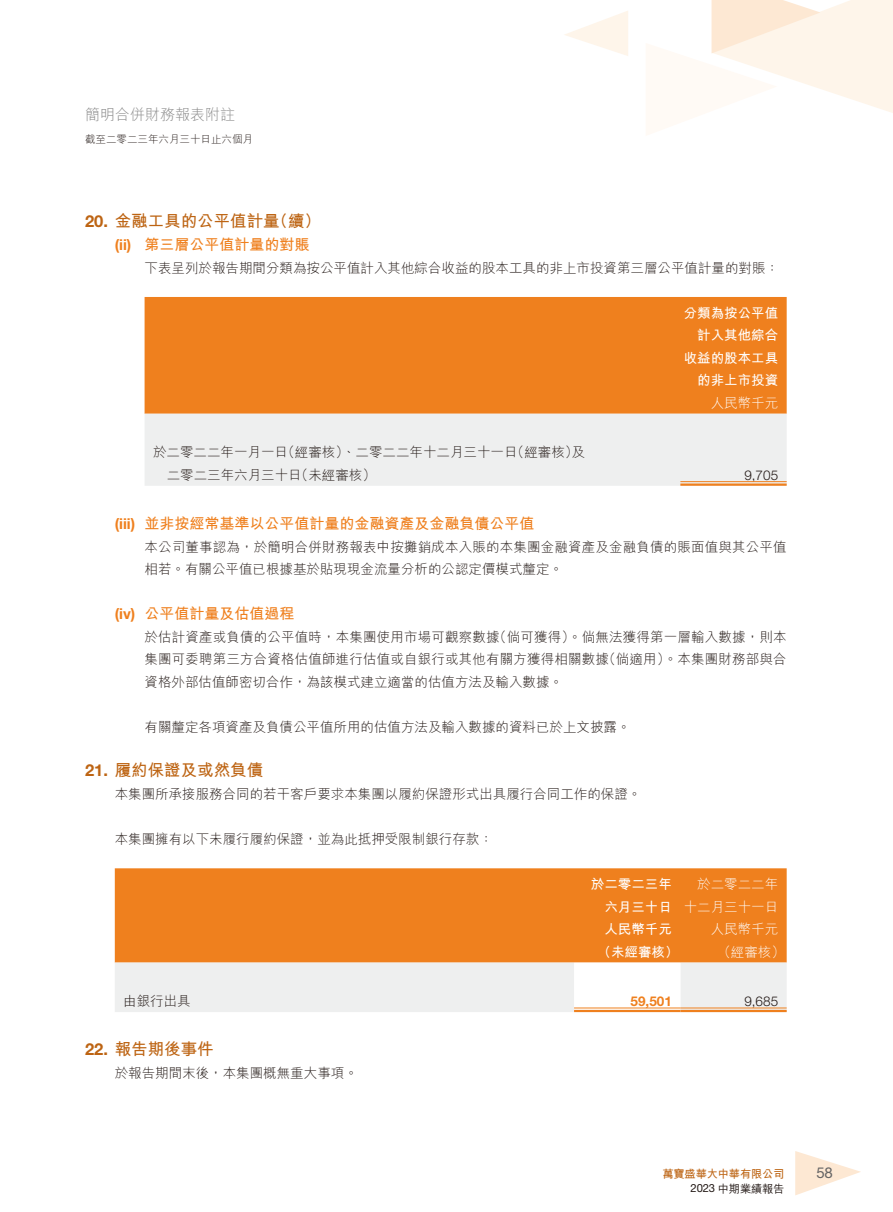
<style>
.page{position:relative;width:893px;height:1212px;background:#fff}
.page>*{position:absolute;margin:0;border:0;box-sizing:border-box;transform-origin:0 0}
.t1{font:16.5px "M Hei HK Bold E Ten B5 H";color:#bd6413}
.t2{font:15px "M Hei HK Bold E Ten B5 H";color:#ef801e}
.t3{font:15px "M Hei HK Light E Ten B5 H";color:#898989}
.t4{font:15px "Helvetica Neue LT Std";color:#666565}
.t5{font:13.5px/22.5px "M Hei HK Light E Ten B5 H";color:#231916}
.t6{font:13.5px/22.5px "M Hei HK Bold E Ten B5 H";color:#fff;text-align:right}
.t7{font:13.5px/22.5px "M Hei HK Light E Ten B5 H";color:#fff;text-align:right}
.t8{font:300 13.5px "Helvetica Neue LT Std";color:#231916}
.t9{font:700 13.5px "Helvetica Neue LT Std";color:#ef801e}
.t10{font:11.25px "M Hei HK Bold E Ten B5 H";letter-spacing:-.015em;color:#bd6413}
.t11{font:11.25px "M Hei HK Medium E Ten B5 H";letter-spacing:-.015em;color:#231916}
.t12{font:10.5px "M Hei HK Light E Ten B5 H";color:#231916}
.s1{font-family:"Helvetica Neue LT Std";font-weight:700}
.s2{font-family:"Helvetica Neue LT Std"}
</style>
<div class="page">
<svg style="left:795px;top:1151px;width:66px;height:44px"></svg>
<svg style="left:564px;top:11px;width:64px;height:45px"></svg>
<svg style="left:711px;top:0;width:182px;height:113px"></svg>
<div style="left:145px;top:297px;width:642px;height:117px;background:#ef801e"></div>
<div style="left:145px;top:414px;width:642px;height:72px;background:#eeefef"></div>
<hr style="left:680px;top:481px;width:107px;height:1px;background:#ef801e">
<hr style="left:680px;top:483px;width:107px;height:3px;background:#ef801e">
<div style="left:115px;top:868px;width:672px;height:94px;background:#ef801e"></div>
<svg style="left:115px;top:962px;width:672px;height:50px"></svg>
<hr style="left:574px;top:1007px;width:106px;height:1px;background:#ef801e">
<hr style="left:574px;top:1010px;width:106px;height:2px;background:#ef801e">
<hr style="left:680px;top:1007px;width:107px;height:1px;background:#ef801e">
<hr style="left:680px;top:1010px;width:107px;height:2px;background:#ef801e">
<p class="t3" style="left:85px;top:108px;width:151px">簡明合併財務報表附註</p>
<p class="t12" style="left:85px;top:135px;width:169px">截至二零二三年六月三十日止六個月</p>
<p class="t1" style="left:85px;top:215px;width:238px"><span class="s1">20.</span> 金融工具的公平值計量（續）</p>
<p class="t2" style="left:115px;top:239px;width:196px"><span class="s1">(ii)</span> 第三層公平值計量的對賬</p>
<p class="t5" style="left:145px;top:258px;width:636px">下表呈列於報告期間分類為按公平值計入其他綜合收益的股本工具的非上市投資第三層公平值計量的對賬：</p>
<p class="t6" style="left:684px;top:303px;width:96px">分類為按公平值計入其他綜合收益的股本工具的非上市投資</p>
<p class="t7" style="left:711px;top:393px;width:69px">人民幣千元</p>
<p class="t5" style="left:167px;top:442px;width:420px;text-indent:-14px">於二零二二年一月一日（經審核）、二零二二年十二月三十一日（經審核）及二零二三年六月三十日（未經審核）</p>
<p class="t8" style="left:744px;top:470px;width:35px">9,705</p>
<p class="t2" style="left:115px;top:518px;width:421px"><span class="s1">(iii)</span> 並非按經常基準以公平值計量的金融資產及金融負債公平值</p>
<p class="t5" style="left:145px;top:537px;width:644px">本公司董事認為，於簡明合併財務報表中按攤銷成本入賬的本集團金融資產及金融負債的賬面值與其公平值相若。有關公平值已根據基於貼現現金流量分析的公認定價模式釐定。</p>
<p class="t2" style="left:115px;top:608px;width:181px"><span class="s1">(iv)</span> 公平值計量及估值過程</p>
<p class="t5" style="left:145px;top:627px;width:644px;text-align:justify">於估計資產或負債的公平值時，本集團使用市場可觀察數據（倘可獲得）。倘無法獲得第一層輸入數據，則本集團可委聘第三方合資格估值師進行估值或自銀行或其他有關方獲得相關數據（倘適用）。本集團財務部與合資格外部估值師密切合作，為該模式建立適當的估值方法及輸入數據。</p>
<p class="t5" style="left:145px;top:717px;width:487px">有關釐定各項資產及負債公平值所用的估值方法及輸入數據的資料已於上文披露。</p>
<p class="t1" style="left:85px;top:764px;width:180px"><span class="s1">21.</span> 履約保證及或然負債</p>
<p class="t5" style="left:115px;top:784px;width:528px">本集團所承接服務合同的若干客戶要求本集團以履約保證形式出具履行合同工作的保證。</p>
<p class="t5" style="left:115px;top:829px;width:379px">本集團擁有以下未履行履約保證，並為此抵押受限制銀行存款：</p>
<p class="t6" style="left:591px;top:874px;width:82px">於二零二三年六月三十日</p>
<p class="t7" style="left:684px;top:874px;width:96px">於二零二二年十二月三十一日</p>
<p class="t6" style="left:604px;top:919px;width:69px">人民幣千元</p>
<p class="t7" style="left:711px;top:919px;width:69px">人民幣千元</p>
<p class="t6" style="left:598px;top:942px;width:82px">（未經審核）</p>
<p class="t7" style="left:717px;top:942px;width:69px">（經審核）</p>
<p class="t5" style="left:123px;top:991px;width:69px">由銀行出具</p>
<p class="t9" style="left:631px;top:996px;width:43px">59,501</p>
<p class="t8" style="left:744px;top:996px;width:35px">9,685</p>
<p class="t1" style="left:85px;top:1042px;width:130px"><span class="s1">22.</span> 報告期後事件</p>
<p class="t5" style="left:115px;top:1063px;width:244px">於報告期間末後，本集團概無重大事項。</p>
<p class="t10" style="left:662px;top:1169px;width:124px">萬寶盛華大中華有限公司</p>
<p class="t11" style="left:691px;top:1184px;width:95px"><span class="s2">2023</span> 中期業績報告</p>
<p class="t4" style="left:816px;top:1167px;width:18px">58</p>
</div>
